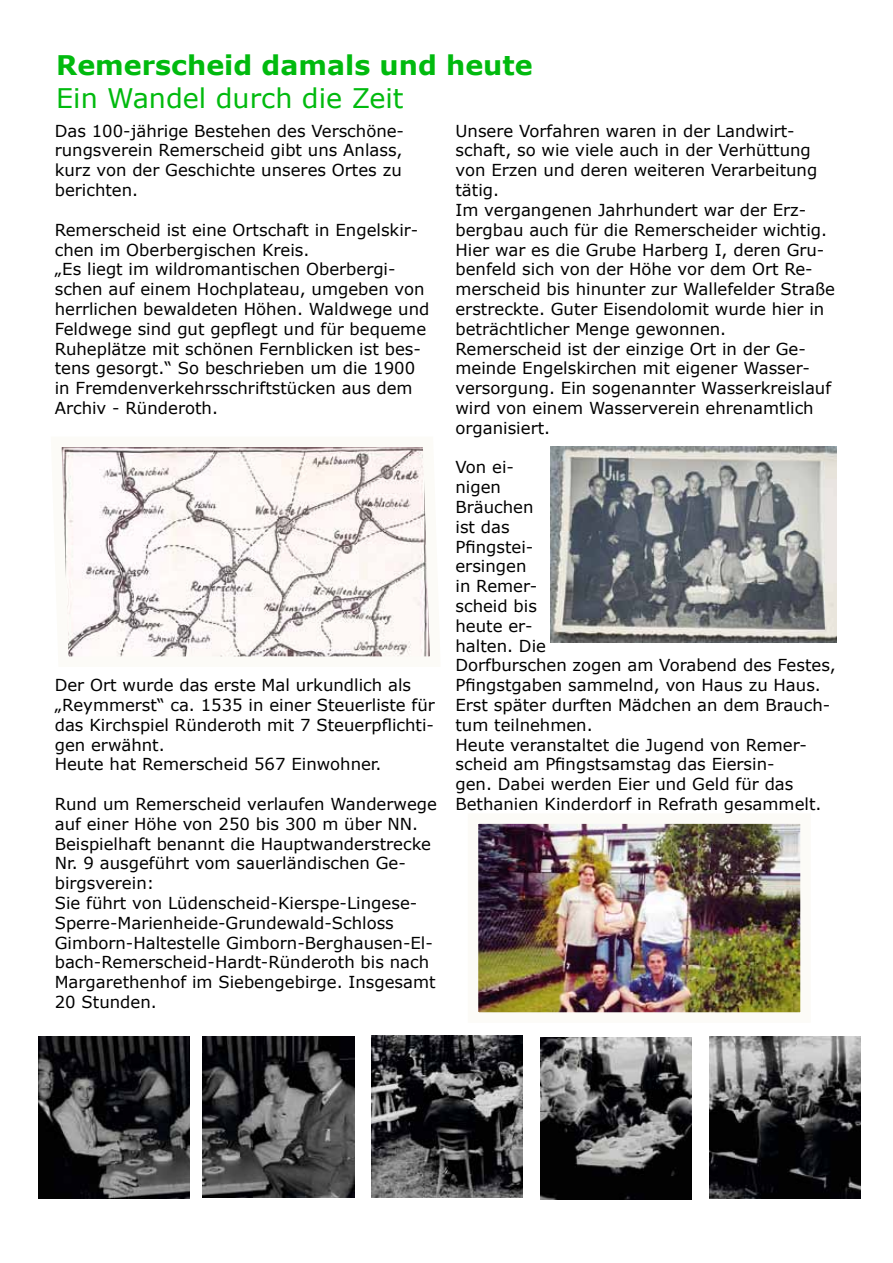
<style>
.page{position:relative;width:893px;height:1263px;background:#fff}
.page>*{position:absolute;margin:0;border:0;box-sizing:border-box;transform-origin:0 0}
.t1{font:700 27px "Verdana";color:#00ba0e}
.t2{font:27px "Verdana";color:#00ba0e}
.t3{font:16.5px/19.8px "Verdana";color:#000}
</style>
<div class="page">
<img style="left:541px;top:1038px;width:151px;height:161px">
<img style="left:709px;top:1037px;width:152px;height:161px">
<img style="left:371px;top:1035px;width:152px;height:162px">
<img style="left:203px;top:1036px;width:151px;height:162px">
<img style="left:38px;top:1036px;width:152px;height:162px">
<svg style="left:61px;top:447px;width:369px;height:210px"></svg>
<img style="left:550px;top:446px;width:287px;height:196px">
<img style="left:479px;top:824px;width:321px;height:188px">
<h1 class="t1" style="left:56px;top:48px;width:478px">Remerscheid damals und heute</h1>
<h1 class="t2" style="left:56px;top:81px;width:349px">Ein Wandel durch die Zeit</h1>
<p class="t3" style="left:55px;top:121px;width:351px">Das 100-jährige Bestehen des Verschöne&shy;rungsverein Remerscheid gibt uns Anlass, kurz von der Geschichte unseres Ortes zu berichten.</p>
<p class="t3" style="left:55px;top:220px;width:376px">Remerscheid ist eine Ortschaft in Engelskir&shy;chen im Oberbergischen Kreis.<br>„Es liegt im wildromantischen Oberbergi&shy;schen auf einem Hochplateau, umgeben von herrlichen bewaldeten Höhen. Waldwege und Feldwege sind gut gepflegt und für bequeme Ruheplätze mit schönen Fernblicken ist bes&shy;tens gesorgt.“ So beschrieben um die 1900 in Fremdenverkehrsschriftstücken aus dem Archiv - Ründeroth.</p>
<p class="t3" style="left:55px;top:675px;width:382px">Der Ort wurde das erste Mal urkundlich als „Reymmerst“ ca. 1535 in einer Steuerliste für das Kirchspiel Ründeroth mit 7 Steuerpflichti&shy;gen erwähnt.<br>Heute hat Remerscheid 567 Einwohner.</p>
<p class="t3" style="left:55px;top:794px;width:384px">Rund um Remerscheid verlaufen Wanderwege auf einer Höhe von 250 bis 300 m über NN.<br>Beispielhaft benannt die Hauptwanderstrecke Nr. 9 ausgeführt vom sauerländischen Ge&shy;birgsverein:<br>Sie führt von Lüdenscheid-Kierspe-Lingese-Sperre-Marienheide-Grundewald-Schloss Gimborn-Haltestelle Gimborn-Berghausen-El&shy;bach-Remerscheid-Hardt-Ründeroth bis nach Margarethenhof im Siebengebirge. Insgesamt 20 Stunden.</p>
<p class="t3" style="left:455px;top:121px;width:381px">Unsere Vorfahren waren in der Landwirt&shy;schaft, so wie viele auch in der Verhüttung von Erzen und deren weiteren Verarbeitung tätig.<br>Im vergangenen Jahrhundert war der Erz&shy;bergbau auch für die Remerscheider wichtig.<br>Hier war es die Grube Harberg I, deren Gru&shy;benfeld sich von der Höhe vor dem Ort Re&shy;merscheid bis hinunter zur Wallefelder Straße erstreckte. Guter Eisendolomit wurde hier in beträchtlicher Menge gewonnen.<br>Remerscheid ist der einzige Ort in der Ge&shy;meinde Engelskirchen mit eigener Wasser&shy;versorgung. Ein sogenannter Wasserkreislauf wird von einem Wasserverein ehrenamtlich organisiert.</p>
<p class="t3" style="left:455px;top:458px;width:382px">Von ei-<br>nigen<br>Bräuchen<br>ist das<br>Pfingstei-<br>ersingen<br>in Remer-<br>scheid bis<br>heute er-<br>halten. Die<br>Dorfburschen zogen am Vorabend des Festes,<br>Pfingstgaben sammelnd, von Haus zu Haus.<br>Erst später durften Mädchen an dem Brauch&shy;tum teilnehmen.<br>Heute veranstaltet die Jugend von Remer&shy;scheid am Pfingstsamstag das Eiersin-<br>gen. Dabei werden Eier und Geld für das<br>Bethanien Kinderdorf in Refrath gesammelt.</p>
</div>
